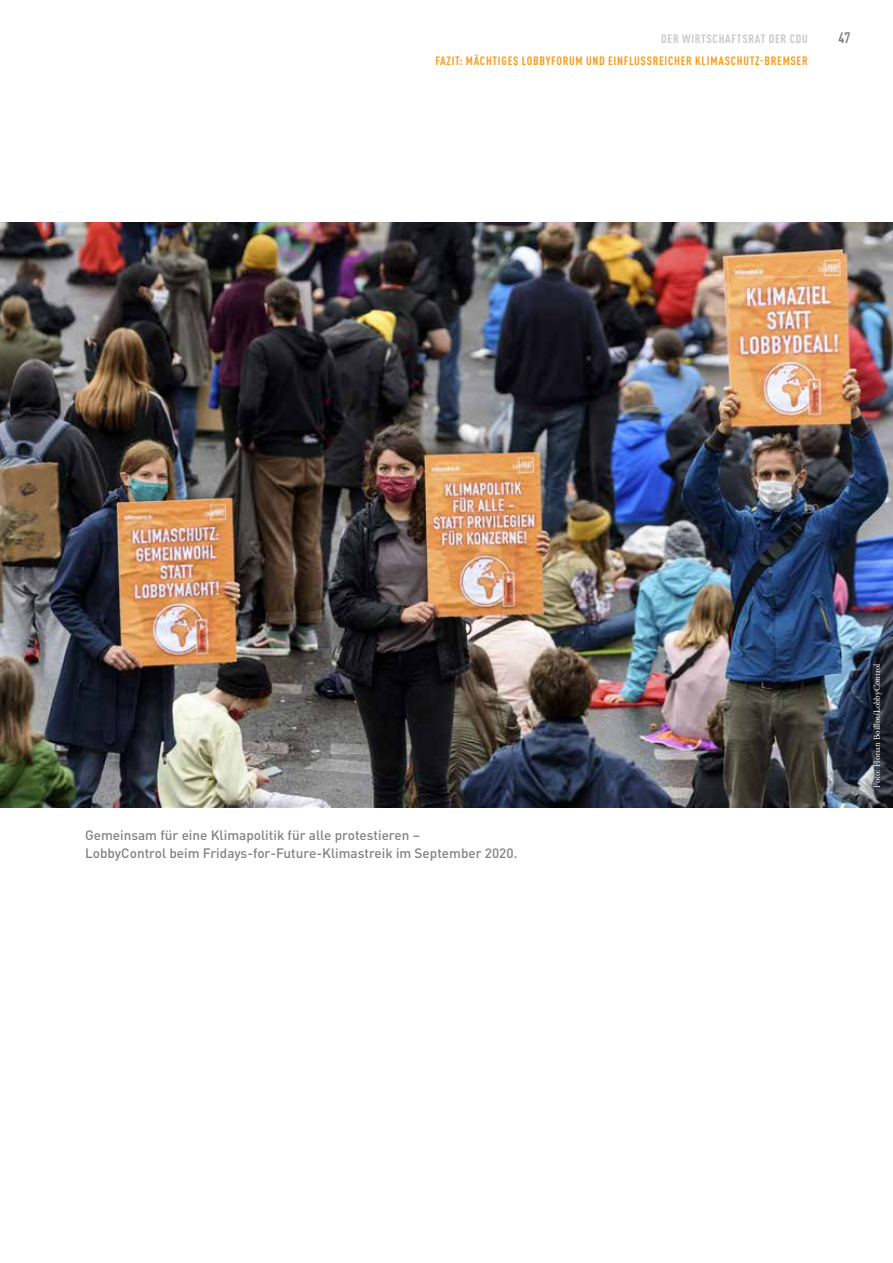
<style>
.page{position:relative;width:893px;height:1263px;background:#fff}
.page>*{position:absolute;margin:0;border:0;box-sizing:border-box;transform-origin:0 0}
.t1{font:700 condensed 15px "DIN Pro";color:#808285}
.t2{font:500 13.5px/18px "DIN Pro";color:#808285}
.t3{font:700 condensed 12px "DIN Pro";letter-spacing:.06em;color:#f89c1c}
.t4{font:700 condensed 12px "DIN Pro";letter-spacing:.06em;color:#c7c8ca}
.t5{font:9px "Adobe Garamond Pro";color:#fff}
</style>
<div class="page">
<img style="left:0;top:223px;width:893px;height:585px">
<p class="t4" style="left:661px;top:29px;width:148px">DER WIRTSCHAFTSRAT DER CDU</p>
<p class="t1" style="left:838px;top:26px;width:14px">47</p>
<p class="t3" style="left:435px;top:52px;width:45px">FAZIT: MÄCHTIGES</p>
<p class="t3" style="left:522px;top:52px;width:49px">LOBBYFORUM</p>
<p class="t3" style="left:586px;top:52px;width:45px">UND EINFLUSSREICHER</p>
<p class="t3" style="left:695px;top:52px;width:14px">KLIMASCHUTZ</p>
<p class="t3" style="left:760px;top:52px;width:18px">-BREMSER</p>
<p class="t2" style="left:85px;top:825px;width:434px">Gemeinsam für eine Klimapolitik für alle protestieren –<br>LobbyControl beim Fridays-for-Future-Klimastreik im September 2020.</p>
<p class="t5" style="left:872px;top:788px;width:126px;rotate:-90deg">Foto: Florian Boillot/LobbyControl</p>
</div>
